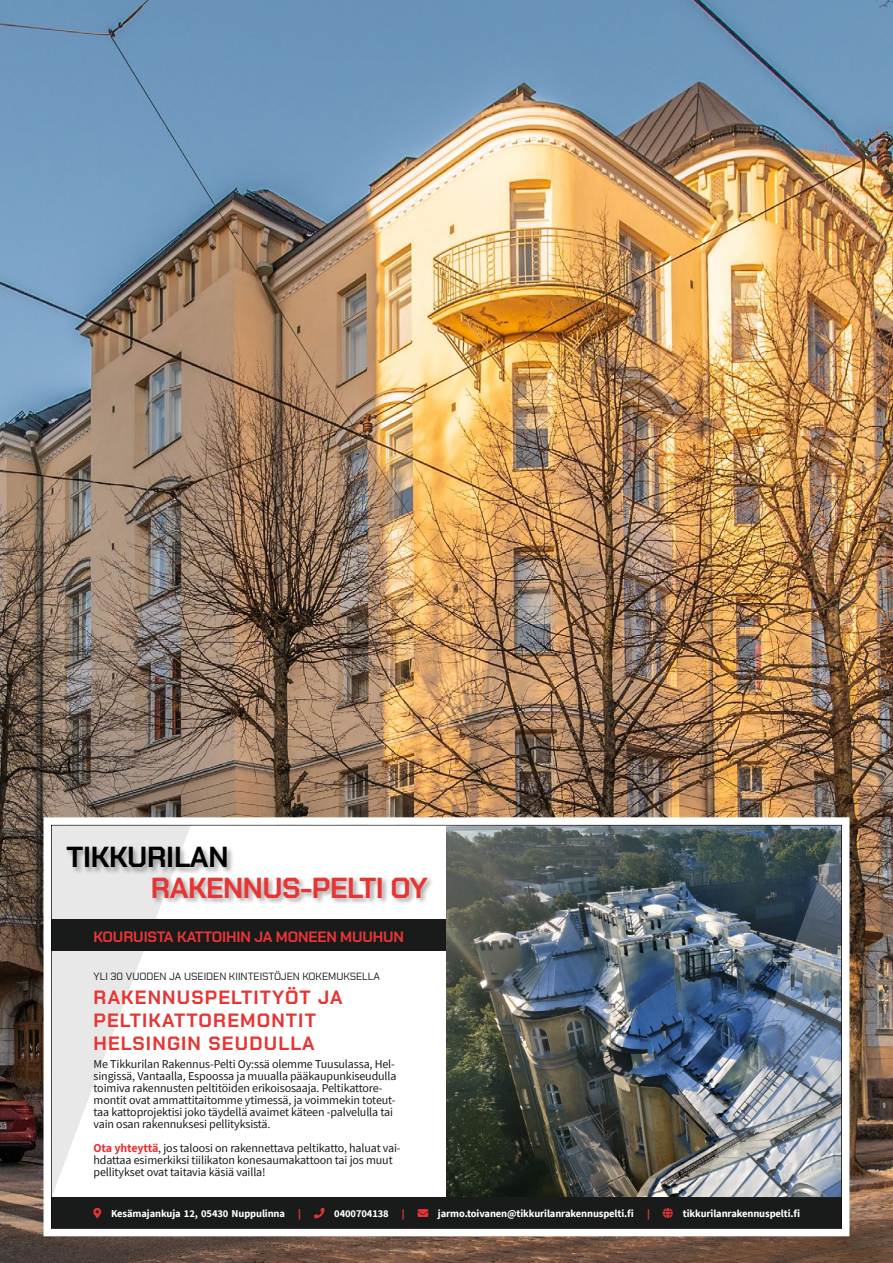
<style>
.page{position:relative;width:893px;height:1263px;background:#fff}
.page>*{position:absolute;margin:0;border:0;box-sizing:border-box;transform-origin:0 0}
.t1{font:700 28.95px "Chakra Petch";letter-spacing:-.02em;color:#e73535}
.t2{font:700 28.95px "Chakra Petch";letter-spacing:-.01em;color:#000}
.t3{font:700 19.2px/23.1px "Chakra Petch";letter-spacing:.06em;color:#e73535}
.t4{font:700 15px "Chakra Petch";letter-spacing:-.01em;color:#e73535}
.t5{font:12px/12px "Source Sans Pro";letter-spacing:-.01em;color:#191a1a}
.t6{font:700 10.5px "Source Sans Pro";letter-spacing:-.01em;color:#fff}
.t7{font:10.5px "Chakra Petch";color:#191a1a}
.s1{font-weight:700;color:#e73535}
.s2{font-weight:900;color:#e73535}
</style>
<div class="page">
<img style="left:0;top:0;width:893px;height:1263px">
<img style="left:40px;top:813px;width:813px;height:427px">
<svg style="left:94px;top:1208px;width:7px;height:10px"></svg>
<svg style="left:314px;top:1208px;width:11px;height:10px"></svg>
<svg style="left:418px;top:1209px;width:10px;height:8px"></svg>
<svg style="left:663px;top:1208px;width:10px;height:10px"></svg>
<p class="t2" style="left:66px;top:840px;width:164px">TIKKURILAN</p>
<p class="t1" style="left:151px;top:871px;width:278px">RAKENNUS-PELTI OY</p>
<p class="t4" style="left:94px;top:928px;width:312px">KOURUISTA KATTOIHIN JA MONEEN MUUHUN</p>
<p class="t7" style="left:94px;top:970px;width:288px">YLI 30 VUODEN JA USEIDEN KIINTEISTÖJEN KOKEMUKSELLA</p>
<p class="t3" style="left:94px;top:986px;width:251px">RAKENNUSPELTITYÖT JA<br>PELTIKATTOREMONTIT<br>HELSINGIN SEUDULLA</p>
<p class="t5" style="left:94px;top:1058px;width:304px">Me Tikkurilan Rakennus-Pelti Oy:ssä olemme Tuusulassa, Hel&shy;singissä, Vantaalla, Espoossa ja muualla pääkaupunkiseudulla toimiva rakennusten peltitöiden erikoisosaaja. Peltikattore&shy;montit ovat ammattitaitomme ytimessä, ja voimmekin toteut&shy;taa kattoprojektisi joko täydellä avaimet käteen -palvelulla tai vain osan rakennuksesi pellityksistä.</p>
<p class="t5" style="left:94px;top:1142px;width:309px"><span class="s1">Ota yhteyttä</span>, jos taloosi on rakennettava peltikatto, haluat vai&shy;hdattaa esimerkiksi tiilikaton konesaumakattoon tai jos muut pellitykset ovat taitavia käsiä vailla!</p>
<p class="t6" style="left:111px;top:1206px;width:191px">Kesämajankuja 12, 05430 Nuppulinna <span class="s2">|</span></p>
<p class="t6" style="left:334px;top:1206px;width:72px">0400704138 <span class="s2">|</span></p>
<p class="t6" style="left:438px;top:1206px;width:213px">jarmo.toivanen@tikkurilanrakennuspelti.fi <span class="s2">|</span></p>
<p class="t6" style="left:683px;top:1206px;width:119px">tikkurilanrakennuspelti.fi</p>
</div>
